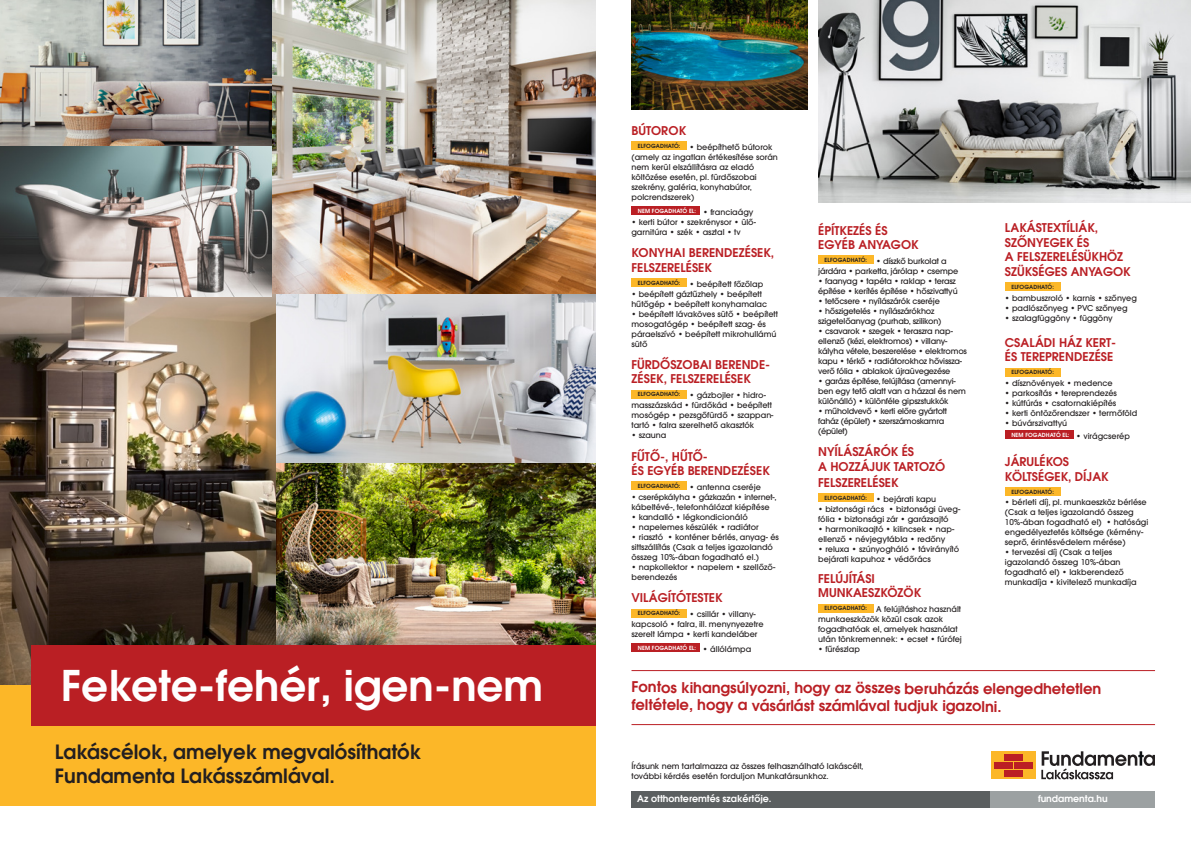
<style>
.page{position:relative;width:1191px;height:842px;background:#fff}
.page>*{position:absolute;margin:0;border:0;box-sizing:border-box;transform-origin:0 0}
.t1{font:600 42px "ITC Avant Garde Pro";color:#fff}
.t2{font:600 19.6px/23.5px "ITC Avant Garde Pro";color:#231f20}
.t3{font:600 14.7px/17.4px "ITC Avant Garde Pro";letter-spacing:-.005em;color:#ba1f24}
.t4{font:600 12px/14.4px "ITC Avant Garde Pro";color:#ba1f24}
.t5{font:600 9.4px "ITC Avant Garde Pro";color:#fff}
.t6{font:500 8px/10px "ITC Avant Garde Pro";color:#231f20}
.t7{font:500 8px/10px "ITC Avant Garde Pro";letter-spacing:-.02em;color:#231f20}
.t8{font:500 8px/10px "ITC Avant Garde Pro";letter-spacing:-.03em;color:#231f20}
.t9{font:600 5.6px "ITC Avant Garde Pro";letter-spacing:.01em;color:#231f20}
.t10{font:600 5.6px "ITC Avant Garde Pro";letter-spacing:.01em;color:#fff}
</style>
<div class="page">
<img style="left:275px;top:463px;width:320px;height:182px">
<img style="left:275px;top:293px;width:320px;height:170px">
<img style="left:0;top:293px;width:275px;height:392px">
<img style="left:271px;top:0;width:324px;height:293px">
<img style="left:0;top:0;width:271px;height:147px">
<img style="left:0;top:147px;width:271px;height:150px">
<div style="left:631px;top:142px;width:56px;height:8px;background:#fcb728"></div>
<div style="left:631px;top:207px;width:69px;height:8px;background:#ba1f24"></div>
<div style="left:631px;top:278px;width:56px;height:8px;background:#fcb728"></div>
<div style="left:631px;top:390px;width:56px;height:8px;background:#fcb728"></div>
<div style="left:631px;top:482px;width:56px;height:8px;background:#fcb728"></div>
<div style="left:631px;top:609px;width:56px;height:8px;background:#fcb728"></div>
<div style="left:631px;top:644px;width:69px;height:8px;background:#ba1f24"></div>
<div style="left:818px;top:256px;width:55px;height:8px;background:#fcb728"></div>
<div style="left:818px;top:493px;width:55px;height:8px;background:#fcb728"></div>
<div style="left:818px;top:604px;width:55px;height:8px;background:#fcb728"></div>
<div style="left:1005px;top:282px;width:55px;height:8px;background:#fcb728"></div>
<div style="left:1005px;top:368px;width:55px;height:8px;background:#fcb728"></div>
<div style="left:1005px;top:431px;width:68px;height:8px;background:#ba1f24"></div>
<div style="left:1005px;top:487px;width:55px;height:8px;background:#fcb728"></div>
<div style="left:0;top:685px;width:595px;height:121px;background:#fcb728"></div>
<div style="left:31px;top:645px;width:564px;height:81px;background:#ba1f24"></div>
<div style="left:631px;top:791px;width:524px;height:16px;background:#5b5f60"></div>
<div style="left:991px;top:791px;width:164px;height:16px;background:#9ca1a2"></div>
<div style="left:991px;top:751px;width:44px;height:28px;background:#fcb728"></div>
<div style="left:994px;top:762px;width:18px;height:6px;background:#bb1f24"></div>
<div style="left:1014px;top:762px;width:18px;height:6px;background:#bb1f24"></div>
<div style="left:1004px;top:770px;width:18px;height:6px;background:#bb1f24"></div>
<div style="left:1004px;top:754px;width:18px;height:7px;background:#bb1f24"></div>
<svg style="left:1041px;top:751px;width:114px;height:28px"></svg>
<img style="left:818px;top:0;width:373px;height:203px">
<img style="left:631px;top:0;width:176px;height:110px">
<hr style="left:631px;top:670px;width:524px;height:1px;background:#ba1f24">
<hr style="left:631px;top:724px;width:524px;height:1px;background:#ba1f24">
<p class="t1" style="left:61px;top:658px;width:483px">Fekete-fehér, igen-nem</p>
<p class="t2" style="left:55px;top:740px;width:368px">Lakáscélok, amelyek megvalósíthatók<br>Fundamenta Lakásszámlával.</p>
<p class="t4" style="left:631px;top:123px;width:56px">BÚTOROK</p>
<p class="t9" style="left:638px;top:142px;width:44px">ELFOGADHATÓ:</p>
<p class="t6" style="left:631px;top:142px;width:148px;text-indent:58px">• beépíthető bútorok (amely az ingatlan értékesítése során nem kerül elszállításra az eladó költözése esetén, pl. fürdőszobai szekrény, galéria, konyhabútor, polcrendszerek)</p>
<p class="t10" style="left:638px;top:207px;width:60px">NEM FOGADHATÓ EL:</p>
<p class="t6" style="left:703px;top:207px;width:52px">• franciaágy</p>
<p class="t6" style="left:631px;top:217px;width:126px">• kerti bútor • szekrénysor • ülő&shy;garnitúra • szék • asztal • tv</p>
<p class="t4" style="left:631px;top:245px;width:144px">KONYHAI BERENDEZÉSEK,<br>FELSZERELÉSEK</p>
<p class="t9" style="left:638px;top:279px;width:44px">ELFOGADHATÓ:</p>
<p class="t6" style="left:689px;top:278px;width:75px">• beépített főzőlap</p>
<p class="t6" style="left:631px;top:288px;width:137px">• beépített gáztűzhely • beépített hűtőgép • beépített konyhamalac</p>
<p class="t6" style="left:631px;top:308px;width:148px">• beépített lávaköves sütő • beépített mosogatógép • beépített szag- és páraelszívó • beépített mikrohullámú sütő</p>
<p class="t4" style="left:631px;top:357px;width:140px">FÜRDŐSZOBAI BERENDE-<br>ZÉSEK, FELSZERELÉSEK</p>
<p class="t9" style="left:638px;top:391px;width:44px">ELFOGADHATÓ:</p>
<p class="t6" style="left:631px;top:390px;width:144px;text-indent:58px">• gázbojler • hidro&shy;masszázskád • fürdőkád • beépített mosógép • pezsgőfürdő • szappan&shy;tartó • falra szerelhető akasztók</p>
<p class="t6" style="left:631px;top:430px;width:36px">• szauna</p>
<p class="t4" style="left:631px;top:449px;width:140px">FŰTŐ-, HŰTŐ-<br>ÉS EGYÉB BERENDEZÉSEK</p>
<p class="t9" style="left:638px;top:482px;width:44px">ELFOGADHATÓ:</p>
<p class="t6" style="left:689px;top:482px;width:73px">• antenna cseréje</p>
<p class="t6" style="left:631px;top:492px;width:147px">• cserépkályha • gázkazán • internet-, kábeltévé-, telefonhálózat kiépítése</p>
<p class="t6" style="left:631px;top:512px;width:118px">• kandalló • légkondicionáló</p>
<p class="t6" style="left:631px;top:522px;width:129px">• napelemes készülék • radiátor</p>
<p class="t6" style="left:631px;top:532px;width:149px">• riasztó • konténer bérlés, anyag- és sittszállítás (Csak a teljes igazolandó összeg 10%-ában fogadható el.)</p>
<p class="t6" style="left:631px;top:562px;width:145px">• napkollektor • napelem • szellőző&shy;berendezés</p>
<p class="t4" style="left:631px;top:590px;width:93px">VILÁGÍTÓTESTEK</p>
<p class="t9" style="left:638px;top:609px;width:44px">ELFOGADHATÓ:</p>
<p class="t6" style="left:631px;top:609px;width:134px;text-indent:58px">• csillár • villany&shy;kapcsoló • falra, ill. menynyezetre szerelt lámpa • kerti kandeláber</p>
<p class="t10" style="left:638px;top:644px;width:60px">NEM FOGADHATÓ EL:</p>
<p class="t6" style="left:703px;top:644px;width:50px">• állólámpa</p>
<p class="t4" style="left:818px;top:223px;width:102px">ÉPÍTKEZÉS ÉS<br>EGYÉB ANYAGOK</p>
<p class="t9" style="left:824px;top:256px;width:44px">ELFOGADHATÓ:</p>
<p class="t7" style="left:818px;top:256px;width:141px;text-indent:58px">• díszkő burkolat a járdára • parketta, járólap • csempe</p>
<p class="t7" style="left:818px;top:276px;width:141px">• faanyag • tapéta • raklap • terasz építése • kerítés építése • hőszivattyú</p>
<p class="t7" style="left:818px;top:296px;width:123px">• tetőcsere • nyílászárók cseréje</p>
<p class="t7" style="left:818px;top:306px;width:125px">• hőszigetelés • nyílászárókhoz szigetelőanyag (purhab, szilikon)</p>
<p class="t7" style="left:818px;top:326px;width:150px">• csavarok • szegek • teraszra nap&shy;ellenző (kézi, elektromos) • villany&shy;kályha vétele, beszerelése • elektromos kapu • térkő • radiátorokhoz hővissza&shy;verő fólia • ablakok újraüvegezése</p>
<p class="t7" style="left:818px;top:376px;width:149px">• garázs építése, felújítása (amennyi&shy;ben egy tető alatt van a házzal és nem különálló) • különféle gipszstukkók</p>
<p class="t8" style="left:818px;top:406px;width:130px">• műholdvevő • kerti előre gyártott faház (épület) • szerszámoskamra (épület)</p>
<p class="t4" style="left:818px;top:444px;width:129px">NYÍLÁSZÁRÓK ÉS<br>A HOZZÁJUK TARTOZÓ</p>
<p class="t4" style="left:818px;top:475px;width:82px">FELSZERELÉSEK</p>
<p class="t9" style="left:824px;top:494px;width:44px">ELFOGADHATÓ:</p>
<p class="t6" style="left:876px;top:493px;width:62px">• bejárati kapu</p>
<p class="t6" style="left:818px;top:503px;width:143px">• biztonsági rács • biztonsági üveg&shy;fólia • biztonsági zár • garázsajtó</p>
<p class="t6" style="left:818px;top:523px;width:138px">• harmonikaajtó • kilincsek • nap&shy;ellenző • névjegytábla • redőny</p>
<p class="t6" style="left:818px;top:543px;width:142px">• reluxa • szúnyogháló • távirányító bejárati kapuhoz • védőrács</p>
<p class="t4" style="left:818px;top:571px;width:104px">FELÚJÍTÁSI<br>MUNKAESZKÖZÖK</p>
<p class="t9" style="left:824px;top:605px;width:44px">ELFOGADHATÓ:</p>
<p class="t6" style="left:818px;top:604px;width:145px;text-indent:58px">A felújításhoz használt munkaeszközök közül csak azok fogadhatóak el, amelyek használat után tönkremennek: • ecset • fúrófej</p>
<p class="t6" style="left:818px;top:644px;width:43px">• fűrészlap</p>
<p class="t4" style="left:1005px;top:221px;width:127px">LAKÁSTEXTÍLIÁK,<br>SZŐNYEGEK ÉS<br>A FELSZERELÉSÜKHÖZ<br>SZÜKSÉGES ANYAGOK</p>
<p class="t9" style="left:1011px;top:283px;width:44px">ELFOGADHATÓ:</p>
<p class="t6" style="left:1005px;top:292px;width:133px">• bambuszroló • karnis • szőnyeg</p>
<p class="t6" style="left:1005px;top:302px;width:124px">• padlószőnyeg • PVC szőnyeg</p>
<p class="t6" style="left:1005px;top:312px;width:109px">• szalagfüggöny • függöny</p>
<p class="t4" style="left:1005px;top:335px;width:113px">CSALÁDI HÁZ KERT-<br>ÉS TEREPRENDEZÉSE</p>
<p class="t9" style="left:1011px;top:369px;width:44px">ELFOGADHATÓ:</p>
<p class="t6" style="left:1005px;top:378px;width:109px">• dísznövények • medence</p>
<p class="t6" style="left:1005px;top:388px;width:113px">• parkosítás • tereprendezés</p>
<p class="t6" style="left:1005px;top:398px;width:113px">• kútfúrás • csatornakiépítés</p>
<p class="t6" style="left:1005px;top:408px;width:134px">• kerti öntözőrendszer • termőföld</p>
<p class="t6" style="left:1005px;top:418px;width:64px">• búvárszivattyú</p>
<p class="t10" style="left:1011px;top:431px;width:60px">NEM FOGADHATÓ EL:</p>
<p class="t6" style="left:1076px;top:431px;width:55px">• virágcserép</p>
<p class="t4" style="left:1005px;top:454px;width:105px">JÁRULÉKOS<br>KÖLTSÉGEK, DÍJAK</p>
<p class="t9" style="left:1011px;top:488px;width:44px">ELFOGADHATÓ:</p>
<p class="t6" style="left:1005px;top:497px;width:145px">• bérleti díj, pl. munkaeszköz bérlése (Csak a teljes igazolandó összeg 10%-ában fogadható el) • hatósági engedélyeztetés költsége (kémény&shy;seprő, érintésvédelem mérése)</p>
<p class="t6" style="left:1005px;top:547px;width:133px">• tervezési díj (Csak a teljes igazolandó összeg 10%-ában fogadható el) • lakberendező munkadíja • kivitelező munkadíja</p>
<p class="t3" style="left:631px;top:679px;width:471px">Fontos kihangsúlyozni, hogy az összes beruházás elengedhetetlen feltétele, hogy a vásárlást számlával tudjuk igazolni.</p>
<p class="t6" style="left:631px;top:761px;width:233px;line-height:9.6px">Írásunk nem tartalmazza az összes felhasználható lakáscélt, további kérdés esetén forduljon Munkatársunkhoz.</p>
<p class="t5" style="left:637px;top:793px;width:136px">Az otthonteremtés szakértője.</p>
<p class="t5" style="left:1038px;top:793px;width:71px">fundamenta.hu</p>
</div>
